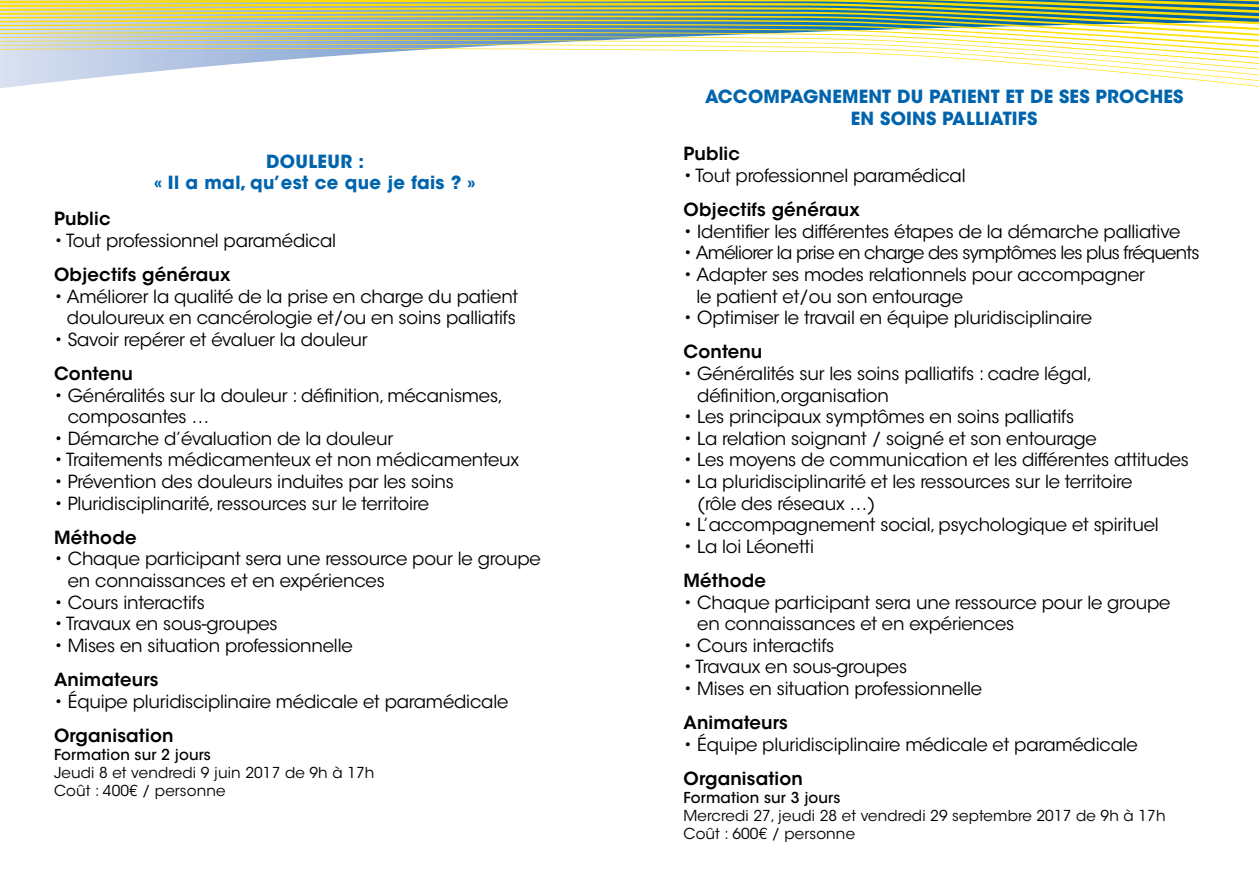
<style>
.page{position:relative;width:1259px;height:893px;background:#fff}
.page>*{position:absolute;margin:0;border:0;box-sizing:border-box;transform-origin:0 0}
.t1{font:18px/21.6px "ITC Avant Garde Std";letter-spacing:-.01em;color:#000}
.t2{font:600 18px "ITC Avant Garde Std";letter-spacing:.01em;color:#000}
.t3{font:700 18px/21.6px "ITC Avant Garde Std";letter-spacing:.01em;color:#0064ad;text-align:center}
.t4{font:18px "ITC Avant Garde Std";letter-spacing:-.04em;color:#000}
.t5{font:15px/18px "ITC Avant Garde Std";letter-spacing:.01em;color:#000}
.t6{font:500 15px "ITC Avant Garde Std";letter-spacing:.01em;color:#000}
</style>
<div class="page">
<svg style="left:0;top:74px;width:1259px;height:6px"></svg>
<svg style="left:0;top:68px;width:1259px;height:6px"></svg>
<svg style="left:0;top:62px;width:1259px;height:6px"></svg>
<svg style="left:0;top:56px;width:1259px;height:6px"></svg>
<svg style="left:0;top:50px;width:1259px;height:6px"></svg>
<svg style="left:0;top:45px;width:1259px;height:5px"></svg>
<svg style="left:0;top:39px;width:1259px;height:6px"></svg>
<svg style="left:0;top:35px;width:1259px;height:4px"></svg>
<img style="left:0;top:0;width:1259px;height:35px">
<p class="t3" style="left:154px;top:150px;width:323px">DOULEUR :<br>« Il a mal, qu’est ce que je fais ? »</p>
<p class="t2" style="left:54px;top:207px;width:58px">Public</p>
<p class="t1" style="left:54px;top:230px;width:284px">• Tout professionnel paramédical</p>
<p class="t2" style="left:54px;top:263px;width:178px">Objectifs généraux</p>
<p class="t1" style="left:54px;top:285px;width:466px;text-align:center">• Améliorer la qualité de la prise en charge du patient douloureux en cancérologie et/ou en soins palliatifs</p>
<p class="t1" style="left:54px;top:329px;width:315px">• Savoir repérer et évaluer la douleur</p>
<p class="t2" style="left:54px;top:362px;width:80px">Contenu</p>
<p class="t1" style="left:68px;top:384px;width:437px;text-indent:-14px">• Généralités sur la douleur : définition, mécanismes, composantes …</p>
<p class="t1" style="left:54px;top:428px;width:341px">• Démarche d’évaluation de la douleur</p>
<p class="t1" style="left:54px;top:449px;width:467px">• Traitements médicamenteux et non médicamenteux</p>
<p class="t1" style="left:54px;top:471px;width:401px">• Prévention des douleurs induites par les soins</p>
<p class="t1" style="left:54px;top:492px;width:376px">• Pluridisciplinarité, ressources sur le territoire</p>
<p class="t2" style="left:54px;top:526px;width:84px">Méthode</p>
<p class="t1" style="left:68px;top:548px;width:475px;text-indent:-14px">• Chaque participant sera une ressource pour le groupe en connaissances et en expériences</p>
<p class="t1" style="left:54px;top:591px;width:152px">• Cours interactifs</p>
<p class="t1" style="left:54px;top:613px;width:225px">• Travaux en sous-groupes</p>
<p class="t1" style="left:54px;top:635px;width:300px">• Mises en situation professionnelle</p>
<p class="t2" style="left:54px;top:668px;width:106px">Animateurs</p>
<p class="t1" style="left:54px;top:690px;width:456px">• équipe pluridisciplinaire médicale et paramédicale</p>
<p class="t2" style="left:54px;top:724px;width:121px">Organisation</p>
<p class="t6" style="left:54px;top:745px;width:158px">Formation sur 2 jours</p>
<p class="t5" style="left:54px;top:763px;width:322px">Jeudi 8 et vendredi 9 juin 2017 de 9h à 17h<br>Coût : 400€ / personne</p>
<p class="t3" style="left:705px;top:86px;width:480px">ACCOMPAGNEMENT DU PATIENT ET DE SES PROCHES<br>EN SOINS PALLIATIFS</p>
<p class="t2" style="left:683px;top:142px;width:58px">Public</p>
<p class="t1" style="left:683px;top:165px;width:284px">• Tout professionnel paramédical</p>
<p class="t2" style="left:683px;top:198px;width:178px">Objectifs généraux</p>
<p class="t1" style="left:683px;top:221px;width:498px">• Identifier les différentes étapes de la démarche palliative</p>
<p class="t4" style="left:683px;top:242px;width:517px">• Améliorer la prise en charge des symptômes les plus fréquents</p>
<p class="t1" style="left:696px;top:264px;width:450px;text-indent:-13px">• Adapter ses modes relationnels pour accompagner le patient et/ou son entourage</p>
<p class="t1" style="left:683px;top:307px;width:410px">• Optimiser le travail en équipe pluridisciplinaire</p>
<p class="t2" style="left:683px;top:340px;width:80px">Contenu</p>
<p class="t1" style="left:697px;top:363px;width:396px;text-indent:-14px">• Généralités sur les soins palliatifs : cadre légal, définition,organisation</p>
<p class="t1" style="left:683px;top:406px;width:392px">• Les principaux symptômes en soins palliatifs</p>
<p class="t1" style="left:683px;top:428px;width:415px">• La relation soignant / soigné et son entourage</p>
<p class="t1" style="left:683px;top:449px;width:507px">• Les moyens de communication et les différentes attitudes</p>
<p class="t1" style="left:697px;top:471px;width:436px;text-indent:-14px">• La pluridisciplinarité et les ressources sur le territoire (rôle des réseaux …)</p>
<p class="t1" style="left:683px;top:514px;width:477px">• L’accompagnement social, psychologique et spirituel</p>
<p class="t1" style="left:683px;top:536px;width:132px">• La loi Léonetti</p>
<p class="t2" style="left:683px;top:569px;width:84px">Méthode</p>
<p class="t1" style="left:697px;top:591px;width:475px;text-indent:-14px">• Chaque participant sera une ressource pour le groupe en connaissances et en expériences</p>
<p class="t1" style="left:683px;top:635px;width:152px">• Cours interactifs</p>
<p class="t1" style="left:683px;top:656px;width:225px">• Travaux en sous-groupes</p>
<p class="t1" style="left:683px;top:678px;width:300px">• Mises en situation professionnelle</p>
<p class="t2" style="left:683px;top:711px;width:106px">Animateurs</p>
<p class="t1" style="left:683px;top:734px;width:456px">• équipe pluridisciplinaire médicale et paramédicale</p>
<p class="t2" style="left:683px;top:767px;width:121px">Organisation</p>
<p class="t6" style="left:683px;top:788px;width:158px">Formation sur 3 jours</p>
<p class="t5" style="left:683px;top:807px;width:483px">Mercredi 27, jeudi 28 et vendredi 29 septembre 2017 de 9h à 17h<br>Coût : 600€ / personne</p>
</div>
